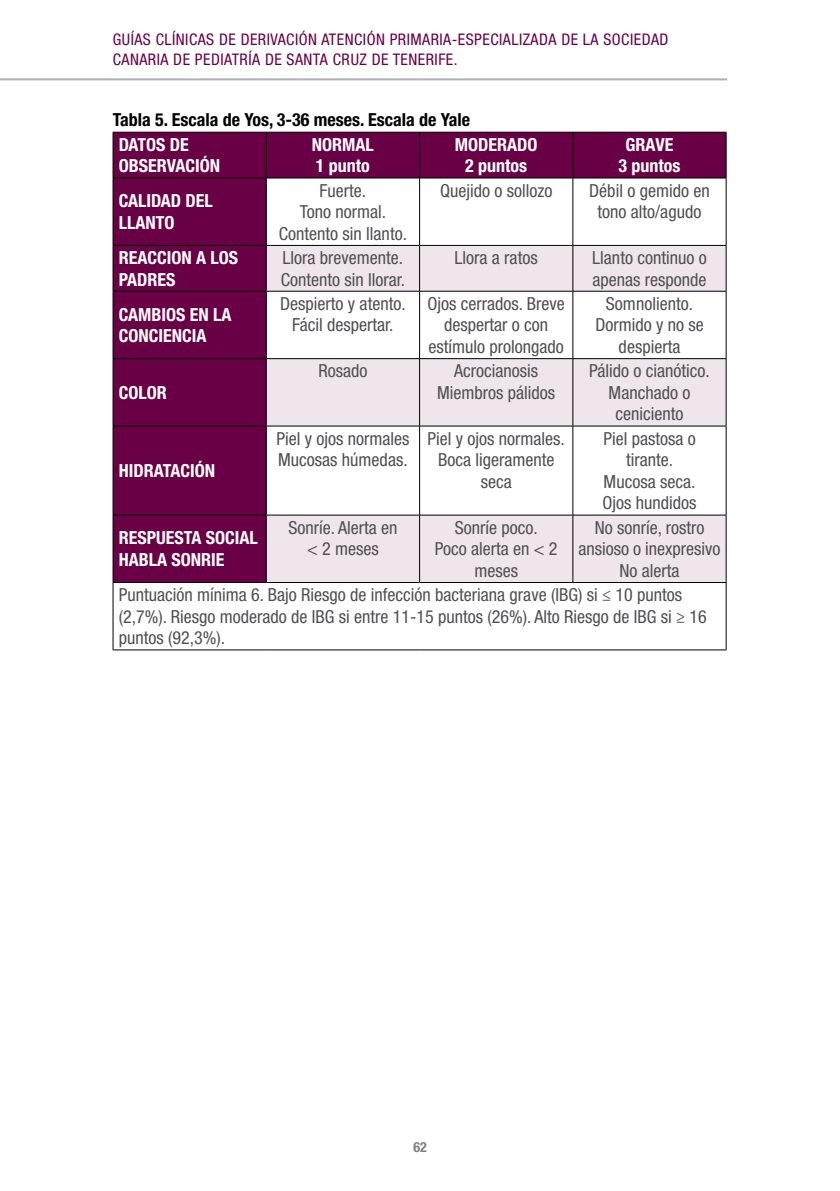
<style>
.page{position:relative;width:840px;height:1191px;background:#fff}
.page>*{position:absolute;margin:0;border:0;box-sizing:border-box;transform-origin:0 0}
.tablas{font:condensed 18px/21.6px "Helvetica Neue LT Std";color:#504f53;text-align:center}
.Título_Tablas{font:700 condensed 18px/21.6px "Helvetica Neue LT Std";color:#fff}
.Nombre_Tabla{font:700 condensed 18px "Helvetica Neue LT Std";color:#000}
.t1{font:condensed 16px/19.2px "Helvetica Neue LT Std";letter-spacing:.03em;color:#690046}
.t2{font:700 condensed 14px "Helvetica Neue LT Std";color:#818084}
</style>
<div class="page">
<hr style="left:0;top:78px;width:726px;height:2px;background:#aeafb2">
<svg style="left:114px;top:133px;width:611px;height:449px;fill:#690046"></svg>
<svg style="left:267px;top:246px;width:458px;height:336px;fill:#efe5ec"></svg>
<hr style="left:266px;top:132px;width:1px;height:46px;background:#000">
<hr style="left:419px;top:132px;width:1px;height:46px;background:#000">
<hr style="left:572px;top:132px;width:1px;height:46px;background:#000">
<hr style="left:419px;top:178px;width:1px;height:67px;background:#000">
<hr style="left:572px;top:178px;width:1px;height:67px;background:#000">
<hr style="left:113px;top:245px;width:153px;height:1px;background:#000">
<hr style="left:266px;top:245px;width:153px;height:1px;background:#000">
<hr style="left:419px;top:245px;width:153px;height:1px;background:#000">
<hr style="left:419px;top:246px;width:1px;height:45px;background:#000">
<hr style="left:572px;top:245px;width:154px;height:1px;background:#000">
<hr style="left:572px;top:246px;width:1px;height:45px;background:#000">
<hr style="left:113px;top:291px;width:153px;height:1px;background:#000">
<hr style="left:266px;top:291px;width:153px;height:1px;background:#000">
<hr style="left:419px;top:291px;width:153px;height:1px;background:#000">
<hr style="left:419px;top:291px;width:1px;height:67px;background:#000">
<hr style="left:572px;top:291px;width:154px;height:1px;background:#000">
<hr style="left:572px;top:291px;width:1px;height:67px;background:#000">
<hr style="left:113px;top:358px;width:153px;height:1px;background:#000">
<hr style="left:266px;top:358px;width:153px;height:1px;background:#000">
<hr style="left:419px;top:358px;width:153px;height:1px;background:#000">
<hr style="left:419px;top:359px;width:1px;height:67px;background:#000">
<hr style="left:572px;top:358px;width:154px;height:1px;background:#000">
<hr style="left:572px;top:359px;width:1px;height:67px;background:#000">
<hr style="left:113px;top:426px;width:153px;height:1px;background:#000">
<hr style="left:266px;top:426px;width:153px;height:1px;background:#000">
<hr style="left:419px;top:426px;width:153px;height:1px;background:#000">
<hr style="left:419px;top:426px;width:1px;height:89px;background:#000">
<hr style="left:572px;top:426px;width:154px;height:1px;background:#000">
<hr style="left:572px;top:426px;width:1px;height:89px;background:#000">
<hr style="left:113px;top:515px;width:153px;height:1px;background:#000">
<hr style="left:266px;top:515px;width:153px;height:1px;background:#000">
<hr style="left:419px;top:515px;width:153px;height:1px;background:#000">
<hr style="left:419px;top:515px;width:1px;height:67px;background:#000">
<hr style="left:572px;top:515px;width:154px;height:1px;background:#000">
<hr style="left:572px;top:515px;width:1px;height:67px;background:#000">
<hr style="left:725px;top:178px;width:1px;height:67px;background:#000">
<hr style="left:725px;top:246px;width:1px;height:45px;background:#000">
<hr style="left:725px;top:291px;width:1px;height:67px;background:#000">
<hr style="left:725px;top:359px;width:1px;height:67px;background:#000">
<hr style="left:725px;top:426px;width:1px;height:89px;background:#000">
<hr style="left:725px;top:515px;width:1px;height:67px;background:#000">
<hr style="left:113px;top:583px;width:1px;height:66px;background:#000">
<hr style="left:266px;top:582px;width:153px;height:1px;background:#000">
<hr style="left:419px;top:582px;width:153px;height:1px;background:#000">
<hr style="left:572px;top:582px;width:154px;height:1px;background:#000">
<hr style="left:725px;top:583px;width:1px;height:66px;background:#000">
<hr style="left:113px;top:649px;width:153px;height:1px;background:#000">
<hr style="left:266px;top:649px;width:153px;height:1px;background:#000">
<hr style="left:419px;top:649px;width:153px;height:1px;background:#000">
<hr style="left:572px;top:649px;width:154px;height:1px;background:#000">
<hr style="left:113px;top:132px;width:153px;height:1px;background:#000">
<hr style="left:113px;top:132px;width:1px;height:46px;background:#000">
<hr style="left:266px;top:132px;width:153px;height:1px;background:#000">
<hr style="left:419px;top:132px;width:153px;height:1px;background:#000">
<hr style="left:572px;top:132px;width:154px;height:1px;background:#000">
<hr style="left:725px;top:132px;width:1px;height:46px;background:#000">
<hr style="left:266px;top:178px;width:153px;height:1px;background:#000">
<hr style="left:419px;top:178px;width:153px;height:1px;background:#000">
<hr style="left:572px;top:178px;width:154px;height:1px;background:#000">
<hr style="left:113px;top:178px;width:153px;height:1px;background:#000">
<hr style="left:113px;top:178px;width:1px;height:67px;background:#000">
<hr style="left:266px;top:178px;width:1px;height:67px;background:#000">
<hr style="left:113px;top:246px;width:1px;height:45px;background:#000">
<hr style="left:266px;top:246px;width:1px;height:45px;background:#000">
<hr style="left:113px;top:291px;width:1px;height:67px;background:#000">
<hr style="left:266px;top:291px;width:1px;height:67px;background:#000">
<hr style="left:113px;top:359px;width:1px;height:67px;background:#000">
<hr style="left:266px;top:359px;width:1px;height:67px;background:#000">
<hr style="left:113px;top:426px;width:1px;height:89px;background:#000">
<hr style="left:266px;top:426px;width:1px;height:89px;background:#000">
<hr style="left:113px;top:515px;width:1px;height:67px;background:#000">
<hr style="left:266px;top:515px;width:1px;height:67px;background:#000">
<hr style="left:113px;top:582px;width:153px;height:1px;background:#000">
<p class="t1" style="left:113px;top:30px;width:557px">GUÍAS CLÍNICAS DE DERIVACIÓN ATENCIÓN PRIMARIA-ESPECIALIZADA DE LA SOCIEDAD<br>CANARIA DE PEDIATRÍA DE SANTA CRUZ DE TENERIFE.</p>
<p class="Nombre_Tabla" style="left:113px;top:109px;width:358px">Tabla 5. Escala de Yos, 3-36 meses. Escala de Yale</p>
<p class="Título_Tablas" style="left:119px;top:133px;width:103px">DATOS DE<br>OBSERVACIÓN</p>
<p class="Título_Tablas" style="left:312px;top:133px;width:64px">NORMAL</p>
<p class="Título_Tablas" style="left:454px;top:133px;width:84px">MODERADO</p>
<p class="Título_Tablas" style="left:465px;top:155px;width:63px">2 puntos</p>
<p class="Título_Tablas" style="left:316px;top:155px;width:55px">1 punto</p>
<p class="Título_Tablas" style="left:625px;top:133px;width:49px">GRAVE</p>
<p class="Título_Tablas" style="left:618px;top:155px;width:63px">3 puntos</p>
<p class="Título_Tablas" style="left:119px;top:190px;width:96px">CALIDAD DEL<br>LLANTO</p>
<p class="tablas" style="left:319px;top:179px;width:48px">Fuerte.</p>
<p class="tablas" style="left:299px;top:201px;width:88px">Tono normal.</p>
<p class="tablas" style="left:279px;top:222px;width:129px">Contento sin llanto.</p>
<p class="tablas" style="left:440px;top:179px;width:114px">Quejido o sollozo</p>
<p class="tablas" style="left:589px;top:179px;width:122px">Débil o gemido en tono alto/agudo</p>
<p class="Título_Tablas" style="left:119px;top:246px;width:121px">REACCION A LOS<br>PADRES</p>
<p class="tablas" style="left:280px;top:247px;width:126px;text-align:left">Llora brevemente.<br>Contento sin llorar.</p>
<p class="tablas" style="left:454px;top:247px;width:85px">Llora a ratos</p>
<p class="tablas" style="left:592px;top:247px;width:116px;text-align:left">Llanto continuo o apenas responde</p>
<p class="Título_Tablas" style="left:119px;top:303px;width:114px">CAMBIOS EN LA<br>CONCIENCIA</p>
<p class="tablas" style="left:280px;top:292px;width:127px">Despierto y atento.<br>Fácil despertar.</p>
<p class="tablas" style="left:427px;top:292px;width:139px">Ojos cerrados. Breve despertar o con estímulo prolongado</p>
<p class="tablas" style="left:595px;top:292px;width:110px">Somnoliento.<br>Dormido y no se despierta</p>
<p class="Título_Tablas" style="left:119px;top:381px;width:50px">COLOR</p>
<p class="tablas" style="left:588px;top:360px;width:122px">Pálido o cianótico.</p>
<p class="tablas" style="left:608px;top:381px;width:83px">Manchado o ceniciento</p>
<p class="tablas" style="left:318px;top:360px;width:50px">Rosado</p>
<p class="tablas" style="left:454px;top:360px;width:85px">Acrocianosis</p>
<p class="tablas" style="left:437px;top:381px;width:119px">Miembros pálidos</p>
<p class="Título_Tablas" style="left:119px;top:459px;width:98px">HIDRATACIÓN</p>
<p class="tablas" style="left:276px;top:427px;width:134px">Piel y ojos normales</p>
<p class="tablas" style="left:278px;top:449px;width:131px">Mucosas húmedas.</p>
<p class="tablas" style="left:427px;top:427px;width:139px">Piel y ojos normales.</p>
<p class="tablas" style="left:438px;top:449px;width:118px">Boca ligeramente seca</p>
<p class="tablas" style="left:603px;top:427px;width:94px">Piel pastosa o tirante.</p>
<p class="tablas" style="left:603px;top:470px;width:93px">Mucosa seca.</p>
<p class="tablas" style="left:602px;top:492px;width:95px">Ojos hundidos</p>
<p class="tablas" style="left:578px;top:516px;width:143px">No sonríe, rostro ansioso o inexpresivo</p>
<p class="tablas" style="left:619px;top:559px;width:61px">No alerta</p>
<p class="tablas" style="left:119px;top:584px;width:589px;text-align:left">Puntuación mínima 6. Bajo Riesgo de infección bacteriana grave (IBG) si ≤ 10 puntos (2,7%). Riesgo moderado de IBG si entre 11-15 puntos (26%). Alto Riesgo de IBG si ≥ 16 puntos (92,3%).</p>
<p class="tablas" style="left:288px;top:516px;width:110px">Sonríe. Alerta en</p>
<p class="tablas" style="left:307px;top:538px;width:73px">&lt; 2 meses</p>
<p class="tablas" style="left:454px;top:516px;width:84px">Sonríe poco.</p>
<p class="tablas" style="left:434px;top:538px;width:124px">Poco alerta en &lt; 2 meses</p>
<p class="Título_Tablas" style="left:119px;top:527px;width:141px">RESPUESTA SOCIAL</p>
<p class="Título_Tablas" style="left:119px;top:548px;width:107px">HABLA SONRIE</p>
<p class="t2" style="left:413px;top:1139px;width:15px">62</p>
</div>
